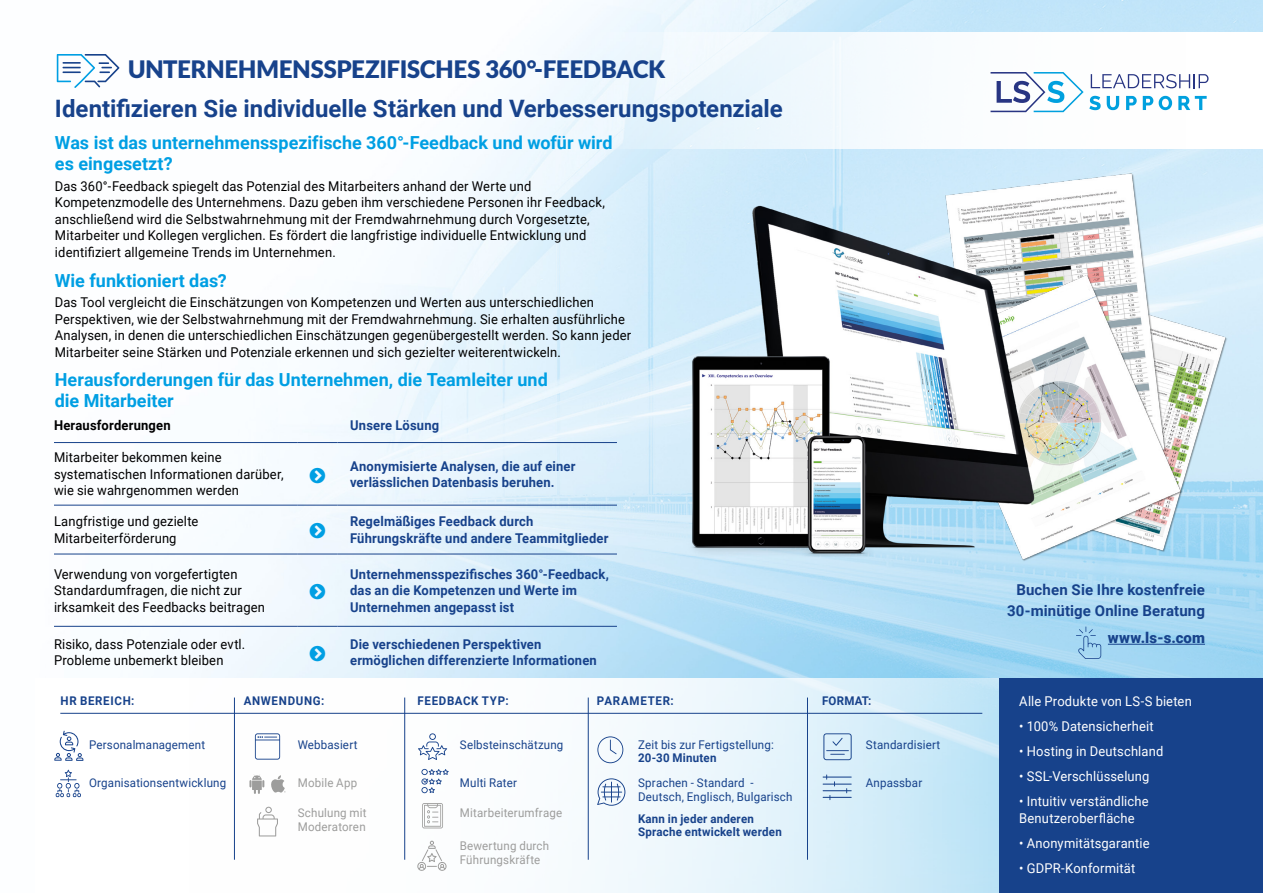
<style>
.page{position:relative;width:1263px;height:893px;background:#fff}
.page>*{position:absolute;margin:0;border:0;box-sizing:border-box;transform-origin:0 0}
.t1{font:700 24px "Roboto";color:#17428b}
.t2{font:900 24px "Lato";letter-spacing:-.005em;color:#17428b}
.t3{font:700 18px/21px "Roboto";color:#009fe3}
.t4{font:700 15px/21px "Roboto";letter-spacing:.01em;color:#17428b;text-align:right}
.t5{font:900 15px "Roboto";letter-spacing:.005em;color:#17428b}
.t6{font:13.5px/16.5px "Roboto";letter-spacing:.01em;color:#000;scale:.96 1}
.t7{font:700 13.5px/16.5px "Roboto";letter-spacing:.01em;color:#17428b;scale:.96 1}
.t8{font:13.5px/16.5px "Roboto";letter-spacing:.01em;color:#fff;scale:.96 1}
.t9{font:700 13.5px "Roboto";letter-spacing:.015em;color:#000;scale:.96 1}
.t10{font:12px/13.5px "Roboto";letter-spacing:.015em;color:#17428b;scale:.96 1}
.t11{font:12px/13.5px "Roboto";letter-spacing:.02em;color:#9d9d9c;scale:.96 1}
.t12{font:700 12px/13.5px "Roboto";letter-spacing:.02em;color:#17428b;scale:.96 1}
.t13{font:700 12px "Roboto";letter-spacing:.06em;color:#17428b;scale:.96 1}
</style>
<div class="page">
<img style="left:54px;top:0;width:1209px;height:678px">
<svg style="left:55px;top:678px;width:944px;height:215px"></svg>
<div style="left:584px;top:33px;width:679px;height:116px;background:linear-gradient(to right,#e8f5fd,#fff)"></div>
<svg style="left:1091px;top:74px;width:117px;height:14px"></svg>
<svg style="left:1089px;top:96px;width:12px;height:14px"></svg>
<svg style="left:1107px;top:96px;width:12px;height:14px"></svg>
<svg style="left:1126px;top:96px;width:11px;height:14px"></svg>
<svg style="left:1143px;top:96px;width:10px;height:14px"></svg>
<svg style="left:1159px;top:96px;width:13px;height:14px"></svg>
<svg style="left:1178px;top:96px;width:29px;height:14px"></svg>
<svg style="left:990px;top:72px;width:93px;height:40px"></svg>
<hr style="left:404px;top:697px;width:1px;height:163px;background:#17428b">
<hr style="left:234px;top:697px;width:1px;height:163px;background:#17428b">
<hr style="left:60px;top:713px;width:922px;height:1px;background:#17428b">
<hr style="left:588px;top:697px;width:1px;height:163px;background:#17428b">
<hr style="left:807px;top:697px;width:1px;height:163px;background:#17428b">
<hr style="left:1108px;top:644px;width:97px;height:1px;background:#17428b">
<svg style="left:1076px;top:626px;width:25px;height:33px"></svg>
<div style="left:999px;top:678px;width:264px;height:215px;background:#17428b"></div>
<hr style="left:54px;top:442px;width:244px;height:1px;background:#17428b">
<hr style="left:298px;top:442px;width:39px;height:1px;background:#17428b">
<hr style="left:337px;top:442px;width:280px;height:1px;background:#17428b">
<hr style="left:54px;top:505px;width:244px;height:1px;background:#17428b">
<hr style="left:298px;top:505px;width:39px;height:1px;background:#17428b">
<hr style="left:337px;top:505px;width:280px;height:1px;background:#17428b">
<hr style="left:54px;top:554px;width:244px;height:1px;background:#17428b">
<hr style="left:298px;top:554px;width:39px;height:1px;background:#17428b">
<hr style="left:337px;top:554px;width:280px;height:1px;background:#17428b">
<hr style="left:54px;top:626px;width:244px;height:1px;background:#17428b">
<hr style="left:298px;top:626px;width:39px;height:1px;background:#17428b">
<hr style="left:337px;top:626px;width:280px;height:1px;background:#17428b">
<img style="left:1183px;top:291px;width:44px;height:262px">
<img style="left:945px;top:172px;width:222px;height:103px">
<img style="left:928px;top:275px;width:255px;height:287px">
<img style="left:684px;top:202px;width:362px;height:354px">
<svg style="left:57px;top:54px;width:62px;height:34px"></svg>
<svg style="left:54px;top:731px;width:29px;height:30px"></svg>
<svg style="left:56px;top:770px;width:25px;height:27px"></svg>
<svg style="left:271px;top:775px;width:15px;height:18px"></svg>
<svg style="left:249px;top:774px;width:15px;height:20px"></svg>
<svg style="left:257px;top:807px;width:21px;height:29px"></svg>
<svg style="left:255px;top:733px;width:25px;height:27px"></svg>
<svg style="left:418px;top:733px;width:29px;height:27px"></svg>
<svg style="left:421px;top:769px;width:28px;height:24px"></svg>
<svg style="left:422px;top:803px;width:21px;height:25px"></svg>
<svg style="left:597px;top:778px;width:28px;height:28px"></svg>
<svg style="left:597px;top:736px;width:26px;height:27px"></svg>
<svg style="left:823px;top:774px;width:29px;height:26px"></svg>
<svg style="left:823px;top:733px;width:29px;height:27px"></svg>
<svg style="left:417px;top:841px;width:30px;height:30px"></svg>
<svg style="left:1027px;top:282px;width:64px;height:39px"></svg>
<svg style="left:951px;top:178px;width:161px;height:29px"></svg>
<svg style="left:310px;top:467px;width:15px;height:16px"></svg>
<svg style="left:310px;top:523px;width:15px;height:16px"></svg>
<svg style="left:310px;top:584px;width:15px;height:15px"></svg>
<svg style="left:310px;top:645px;width:15px;height:16px"></svg>
<h1 class="t2" style="left:128px;top:55px;width:539px">UNTERNEHMENSSPEZIFISCHES 360°-FEEDBACK</h1>
<h1 class="t1" style="left:55px;top:92px;width:729px">Identifizieren Sie individuelle Stärken und Verbesserungspotenziale</h1>
<h2 class="t3" style="left:55px;top:131px;width:559px">Was ist das unternehmensspezifische 360°-Feedback und wofür wird es eingesetzt?</h2>
<p class="t6" style="left:55px;top:177px;width:574px">Das 360°-Feedback spiegelt das Potenzial des Mitarbeiters anhand der Werte und Kompetenzmodelle des Unternehmens. Dazu geben ihm verschiedene Personen ihr Feedback, anschließend wird die Selbstwahrnehmung mit der Fremdwahrnehmung durch Vorgesetzte, Mitarbeiter und Kollegen verglichen. Es fördert die langfristige individuelle Entwicklung und identifiziert allgemeine Trends im Unternehmen.</p>
<h2 class="t3" style="left:55px;top:269px;width:174px">Wie funktioniert das?</h2>
<p class="t6" style="left:55px;top:294px;width:602px">Das Tool vergleicht die Einschätzungen von Kompetenzen und Werten aus unterschiedlichen Perspektiven, wie der Selbstwahrnehmung mit der Fremdwahrnehmung. Sie erhalten ausführliche Analysen, in denen die unterschiedlichen Einschätzungen gegenübergestellt werden. So kann jeder Mitarbeiter seine Stärken und Potenziale erkennen und sich gezielter weiterentwickeln.</p>
<h2 class="t3" style="left:55px;top:368px;width:495px">Herausforderungen für das Unternehmen, die Teamleiter und die Mitarbeiter</h2>
<p class="t9" style="left:54px;top:416px;width:123px">Herausforderungen</p>
<p class="t7" style="left:350px;top:416px;width:94px">Unsere Lösung</p>
<p class="t6" style="left:54px;top:449px;width:241px">Mitarbeiter bekommen keine systematischen Informationen darüber, wie sie wahrgenommen werden</p>
<p class="t7" style="left:350px;top:457px;width:236px">Anonymisierte Analysen, die auf einer verlässlichen Datenbasis beruhen.</p>
<p class="t6" style="left:54px;top:513px;width:152px">Langfristige und gezielte<br>Mitarbeiterförderung</p>
<p class="t7" style="left:350px;top:513px;width:271px">Regelmäßiges Feedback durch<br>Führungskräfte und andere Teammitglieder</p>
<p class="t6" style="left:54px;top:565px;width:221px">Verwendung von vorgefertigten<br>Standardumfragen, die nicht zur irksamkeit des Feedbacks beitragen</p>
<p class="t7" style="left:350px;top:565px;width:271px">Unternehmensspezifisches 360°-Feedback, das an die Kompetenzen und Werte im<br>Unternehmen angepasst ist</p>
<p class="t6" style="left:54px;top:635px;width:201px">Risiko, dass Potenziale oder evtl.<br>Probleme unbemerkt bleiben</p>
<p class="t7" style="left:350px;top:635px;width:259px">Die verschiedenen Perspektiven ermöglichen differenzierte Informationen</p>
<p class="t13" style="left:61px;top:692px;width:79px">HR BEREICH:</p>
<p class="t13" style="left:244px;top:692px;width:86px">ANWENDUNG:</p>
<p class="t13" style="left:417px;top:692px;width:97px">FEEDBACK TYP:</p>
<p class="t13" style="left:597px;top:692px;width:81px">PARAMETER:</p>
<p class="t12" style="left:822px;top:694px;width:53px">FORMAT:</p>
<p class="t10" style="left:89px;top:737px;width:123px">Personalmanagement</p>
<p class="t10" style="left:89px;top:775px;width:144px">Organisationsentwicklung</p>
<p class="t10" style="left:298px;top:737px;width:64px">Webbasiert</p>
<p class="t11" style="left:298px;top:775px;width:64px">Mobile App</p>
<p class="t11" style="left:298px;top:806px;width:73px">Schulung mit<br>Moderatoren</p>
<p class="t10" style="left:460px;top:737px;width:109px">Selbsteinschätzung</p>
<p class="t10" style="left:460px;top:775px;width:61px">Multi Rater</p>
<p class="t11" style="left:460px;top:806px;width:108px">Mitarbeiterumfrage</p>
<p class="t11" style="left:460px;top:839px;width:95px">Bewertung durch<br>Führungskräfte</p>
<p class="t10" style="left:638px;top:737px;width:143px">Zeit bis zur Fertigstellung:</p>
<p class="t12" style="left:638px;top:750px;width:83px">20-30 Minuten</p>
<p class="t10" style="left:638px;top:775px;width:162px">Sprachen - Standard -<br>Deutsch, Englisch, Bulgarisch</p>
<p class="t12" style="left:638px;top:811px;width:151px">Kann in jeder anderen<br>Sprache entwickelt werden</p>
<p class="t10" style="left:866px;top:737px;width:79px">Standardisiert</p>
<p class="t10" style="left:866px;top:775px;width:60px">Anpassbar</p>
<p class="t4" style="left:1007px;top:579px;width:199px">Buchen Sie Ihre kostenfreie<br>30-minütige Online Beratung</p>
<p class="t5" style="left:1108px;top:627px;width:99px">www.ls-s.com</p>
<p class="t8" style="left:1019px;top:693px;width:181px">Alle Produkte von LS-S bieten</p>
<p class="t8" style="left:1019px;top:718px;width:142px">• 100% Datensicherheit</p>
<p class="t8" style="left:1019px;top:743px;width:152px">• Hosting in Deutschland</p>
<p class="t8" style="left:1019px;top:768px;width:137px">• SSL-Verschlüsselung</p>
<p class="t8" style="left:1019px;top:793px;width:136px">• Intuitiv verständliche<br>Benutzeroberfläche</p>
<p class="t8" style="left:1019px;top:834px;width:137px">• Anonymitätsgarantie</p>
<p class="t8" style="left:1019px;top:859px;width:122px">• GDPR-Konformität</p>
</div>
